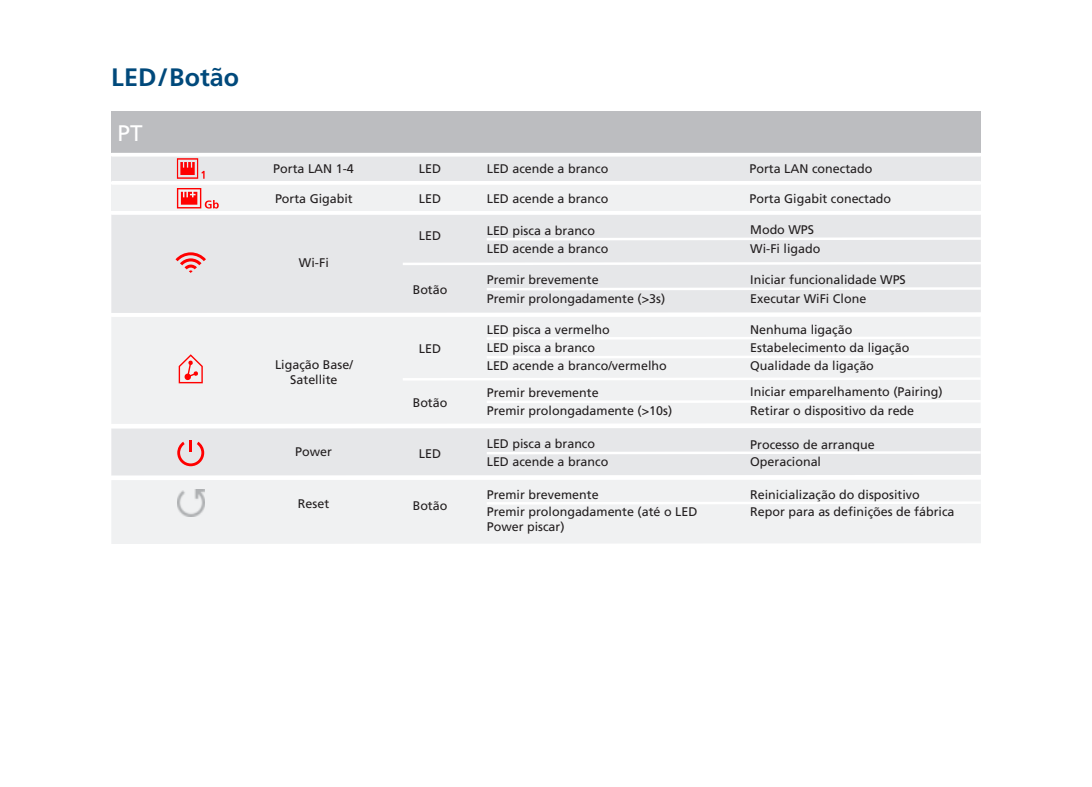
<style>
.page{position:relative;width:1092px;height:787px;background:#fff}
.page>*{position:absolute;margin:0;border:0;box-sizing:border-box;transform-origin:0 0}
.t1{font:700 25px "Frutiger Neue LT Com";color:#00497b}
.t2{font:22.5px "Frutiger LT Com";color:#fff}
.t3{font:12.5px/18px "Frutiger LT Com";color:#231f20}
.s1{font-family:"Frutiger LT Com"}
</style>
<div class="page">
<div style="left:111px;top:479px;width:869px;height:65px;background:#f0f1f2"></div>
<img style="left:177px;top:490px;width:27px;height:26px">
<div style="left:111px;top:156px;width:869px;height:25px;background:#e6e7e9"></div>
<div style="left:111px;top:184px;width:869px;height:27px;background:#f0f1f2"></div>
<div style="left:111px;top:214px;width:869px;height:99px;background:#e6e7e9"></div>
<div style="left:111px;top:428px;width:869px;height:47px;background:#e6e7e9"></div>
<div style="left:111px;top:316px;width:869px;height:108px;background:#f0f1f2"></div>
<svg style="left:177px;top:158px;width:27px;height:21px"></svg>
<svg style="left:177px;top:188px;width:42px;height:20px"></svg>
<svg style="left:175px;top:252px;width:31px;height:21px"></svg>
<svg style="left:179px;top:354px;width:24px;height:29px"></svg>
<svg style="left:177px;top:441px;width:27px;height:25px"></svg>
<div style="left:111px;top:112px;width:869px;height:41px;background:#bcbdc0"></div>
<hr style="left:486px;top:237px;width:494px;height:3px;background:#fff">
<hr style="left:486px;top:336px;width:494px;height:4px;background:#fff">
<hr style="left:486px;top:355px;width:494px;height:3px;background:#fff">
<hr style="left:486px;top:451px;width:494px;height:3px;background:#fff">
<hr style="left:486px;top:287px;width:494px;height:3px;background:#fff">
<hr style="left:486px;top:400px;width:494px;height:3px;background:#fff">
<hr style="left:403px;top:262px;width:577px;height:3px;background:#fff">
<hr style="left:403px;top:377px;width:577px;height:3px;background:#fff">
<hr style="left:486px;top:501px;width:494px;height:3px;background:#fff">
<hr style="left:111px;top:153px;width:869px;height:4px;background:#fff">
<hr style="left:111px;top:181px;width:869px;height:4px;background:#fff">
<hr style="left:111px;top:211px;width:869px;height:4px;background:#fff">
<hr style="left:111px;top:313px;width:869px;height:4px;background:#fff">
<h1 class="t1" style="left:111px;top:67px;width:129px">LED/B<span class="s1">otão</span></h1>
<h2 class="t2" style="left:118px;top:121px;width:27px">PT</h2>
<p class="t3" style="left:273px;top:160px;width:82px">Porta LAN 1-4</p>
<p class="t3" style="left:275px;top:190px;width:79px">Porta Gigabit</p>
<p class="t3" style="left:299px;top:254px;width:31px">Wi-Fi</p>
<p class="t3" style="left:275px;top:357px;width:79px;line-height:15px;text-align:center">Ligação Base/<br>Satellite</p>
<p class="t3" style="left:295px;top:443px;width:38px">Power</p>
<p class="t3" style="left:298px;top:494px;width:33px">Reset</p>
<p class="t3" style="left:419px;top:160px;width:24px">LED</p>
<p class="t3" style="left:419px;top:190px;width:24px">LED</p>
<p class="t3" style="left:419px;top:227px;width:24px">LED</p>
<p class="t3" style="left:412px;top:281px;width:36px">Botão</p>
<p class="t3" style="left:419px;top:340px;width:24px">LED</p>
<p class="t3" style="left:412px;top:393px;width:36px">Botão</p>
<p class="t3" style="left:419px;top:445px;width:24px">LED</p>
<p class="t3" style="left:412px;top:496px;width:36px">Botão</p>
<p class="t3" style="left:486px;top:160px;width:123px">LED acende a branco</p>
<p class="t3" style="left:486px;top:190px;width:123px">LED acende a branco</p>
<p class="t3" style="left:749px;top:160px;width:124px">Porta LAN conectado</p>
<p class="t3" style="left:749px;top:190px;width:143px">Porta Gigabit conectado</p>
<p class="t3" style="left:486px;top:221px;width:110px">LED pisca a branco</p>
<p class="t3" style="left:750px;top:220px;width:65px">Modo WPS</p>
<p class="t3" style="left:486px;top:239px;width:123px">LED acende a branco</p>
<p class="t3" style="left:750px;top:239px;width:72px">Wi-Fi ligado</p>
<p class="t3" style="left:486px;top:271px;width:113px">Premir brevemente</p>
<p class="t3" style="left:750px;top:270px;width:157px">Iniciar funcionalidade WPS</p>
<p class="t3" style="left:486px;top:289px;width:180px">Premir prolongadamente (&gt;3s)</p>
<p class="t3" style="left:750px;top:289px;width:117px">Executar WiFi Clone</p>
<p class="t3" style="left:486px;top:321px;width:124px">LED pisca a vermelho</p>
<p class="t3" style="left:486px;top:339px;width:110px">LED pisca a branco</p>
<p class="t3" style="left:486px;top:357px;width:181px">LED acende a branco/vermelho</p>
<p class="t3" style="left:750px;top:321px;width:161px">Nenhuma ligação<br>Estabelecimento da ligação<br>Qualidade da ligação</p>
<p class="t3" style="left:486px;top:384px;width:113px">Premir brevemente</p>
<p class="t3" style="left:750px;top:383px;width:194px">Iniciar emparelhamento (Pairing)</p>
<p class="t3" style="left:486px;top:402px;width:187px">Premir prolongadamente (&gt;10s)</p>
<p class="t3" style="left:750px;top:402px;width:165px">Retirar o dispositivo da rede</p>
<p class="t3" style="left:486px;top:434px;width:110px">LED pisca a branco</p>
<p class="t3" style="left:486px;top:453px;width:123px">LED acende a branco</p>
<p class="t3" style="left:750px;top:435px;width:126px">Processo de arranque<br>Operacional</p>
<p class="t3" style="left:486px;top:486px;width:113px">Premir brevemente</p>
<p class="t3" style="left:750px;top:485px;width:171px">Reinicialização do dispositivo</p>
<p class="t3" style="left:486px;top:503px;width:212px">Premir prolongadamente (até o LED</p>
<p class="t3" style="left:750px;top:503px;width:206px">Repor para as definições de fábrica</p>
<p class="t3" style="left:486px;top:518px;width:79px">Power piscar)</p>
</div>
